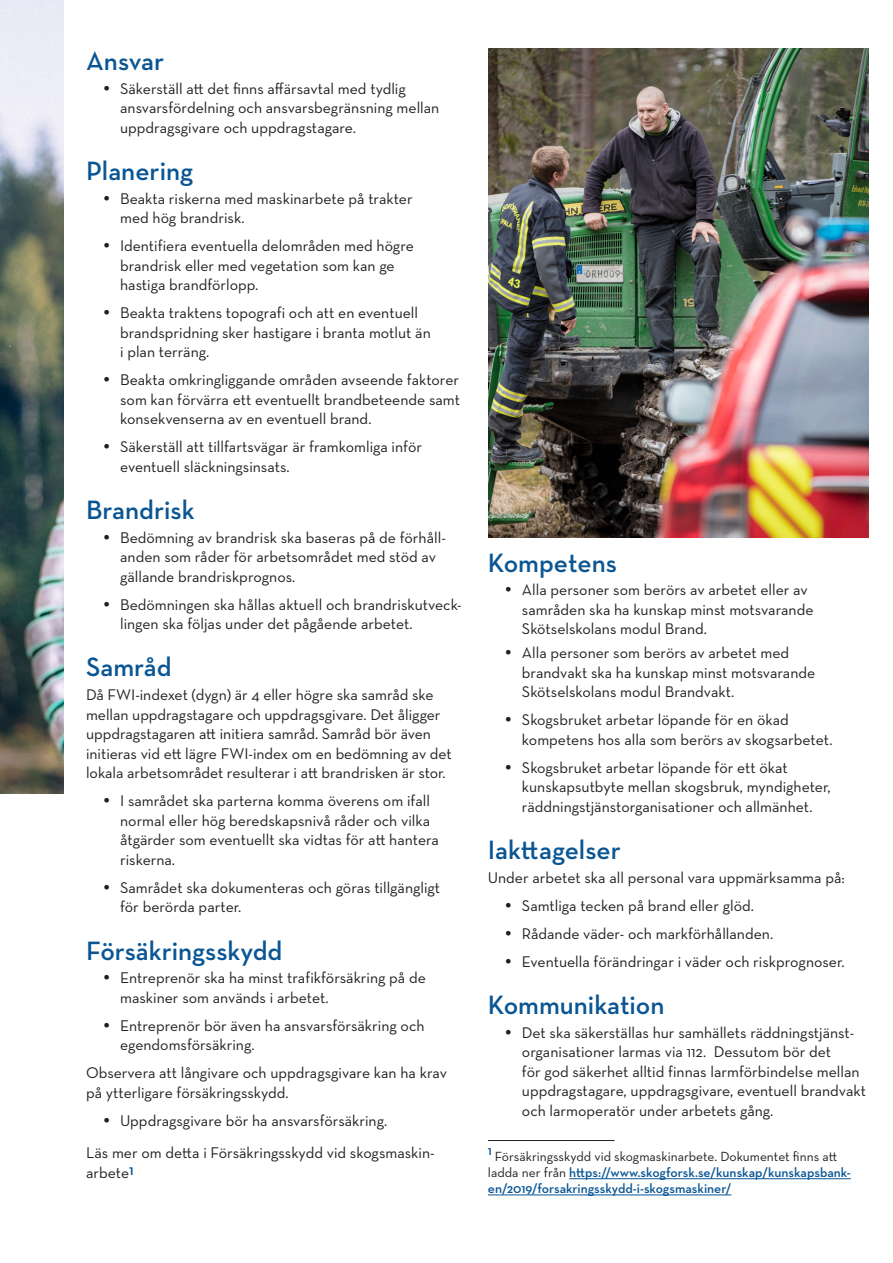
<style>
.page{position:relative;width:893px;height:1263px;background:#fff}
.page>*{position:absolute;margin:0;border:0;box-sizing:border-box;transform-origin:0 0}
.rubrik_1{font:600 27px "Neutraface Text";color:#0a5694}
.Brötext{font:15.75px/19.5px "Neutraface Text";color:#231f20}
.Brötext_i_punktlista{font:15.75px/19.5px "Neutraface Text";color:#231f20}
.bildtext{font:600 13.5px/16.2px "Neutraface Text";color:#0a5694}
.s1{font-weight:400;color:#231f20}
</style>
<div class="page">
<img style="left:488px;top:49px;width:380px;height:489px">
<hr style="left:569px;top:1178px;width:282px;height:1px;background:#0a5694">
<hr style="left:488px;top:1195px;width:243px;height:1px;background:#0a5694">
<hr style="left:488px;top:1140px;width:126px;height:1px;background:#231f20">
<img style="left:0;top:0;width:64px;height:793px">
<svg style="left:0;top:618px;width:51px;height:175px;background:#525752"></svg>
<p class="rubrik_1" style="left:86px;top:44px;width:79px">Ansvar</p>
<p class="Brötext_i_punktlista" style="left:120px;top:78px;width:321px;text-indent:-17px">• Säkerställ att det finns affärsavtal med tydlig ansvarsfördelning och ansvarsbegränsning mellan uppdragsgivare och uppdragstagare.</p>
<p class="rubrik_1" style="left:86px;top:154px;width:108px">Planering</p>
<p class="Brötext" style="left:120px;top:188px;width:294px;text-indent:-17px">• Beakta riskerna med maskinarbete på trakter med hög brandrisk.</p>
<p class="Brötext" style="left:120px;top:236px;width:295px;text-indent:-17px">• Identifiera eventuella delområden med högre brandrisk eller med vegetation som kan ge hastiga brandförlopp.</p>
<p class="Brötext" style="left:120px;top:303px;width:312px;text-indent:-17px">• Beakta traktens topografi och att en eventuell brandspridning sker hastigare i branta motlut än i plan terräng.</p>
<p class="Brötext" style="left:120px;top:370px;width:341px;text-align:justify;text-indent:-17px">• Beakta omkringliggande områden avseende faktorer som kan förvärra ett eventuellt brandbeteende samt konsekvenserna av en eventuell brand.</p>
<p class="Brötext" style="left:120px;top:437px;width:303px;text-indent:-17px">• Säkerställ att tillfartsvägar är framkomliga inför eventuell släckningsinsats.</p>
<p class="rubrik_1" style="left:86px;top:493px;width:110px">Brandrisk</p>
<p class="Brötext" style="left:120px;top:527px;width:327px;text-indent:-17px">• Bedömning av brandrisk ska baseras på de förhåll&shy;anden som råder för arbetsområdet med stöd av gällande brandriskprognos.</p>
<p class="Brötext" style="left:120px;top:594px;width:343px;text-indent:-17px">• Bedömningen ska hållas aktuell och brandriskutveck&shy;lingen ska följas under det pågående arbetet.</p>
<p class="rubrik_1" style="left:86px;top:650px;width:87px">Samråd</p>
<p class="Brötext" style="left:86px;top:685px;width:367px">Då FWI-indexet (dygn) är 4 eller högre ska samråd ske mellan uppdragstagare och uppdragsgivare. Det åligger uppdragstagaren att initiera samråd. Samråd bör även initieras vid ett lägre FWI-index om en bedömning av det lokala arbetsområdet resulterar i att brandrisken är stor.</p>
<p class="Brötext" style="left:120px;top:791px;width:320px;text-indent:-17px">• I samrådet ska parterna komma överens om ifall normal eller hög beredskapsnivå råder och vilka åtgärder som eventuellt ska vidtas för att hantera riskerna.</p>
<p class="Brötext" style="left:120px;top:877px;width:322px;text-indent:-17px">• Samrådet ska dokumenteras och göras tillgängligt för berörda parter.</p>
<p class="rubrik_1" style="left:86px;top:933px;width:198px">Försäkringsskydd</p>
<p class="Brötext" style="left:120px;top:968px;width:307px;text-indent:-17px">• Entreprenör ska ha minst trafikförsäkring på de maskiner som används i arbetet.</p>
<p class="Brötext" style="left:120px;top:1015px;width:306px;text-indent:-17px">• Entreprenör bör även ha ansvarsförsäkring och egendomsförsäkring.</p>
<p class="Brötext" style="left:86px;top:1063px;width:362px">Observera att långivare och uppdragsgivare kan ha krav på ytterligare försäkringsskydd.</p>
<p class="Brötext" style="left:103px;top:1110px;width:286px">• Uppdragsgivare bör ha ansvarsförsäkring.</p>
<p class="Brötext" style="left:86px;top:1143px;width:350px">Läs mer om detta i Försäkringsskydd vid skogsmaskin&shy;arbete<sup>1</sup></p>
<p class="rubrik_1" style="left:488px;top:545px;width:131px">Kompetens</p>
<p class="Brötext" style="left:522px;top:580px;width:293px;text-indent:-17px">• Alla personer som berörs av arbetet eller av samråden ska ha kunskap minst motsvarande<br>Skötselskolans modul Brand.</p>
<p class="Brötext" style="left:522px;top:643px;width:295px;text-indent:-17px">• Alla personer som berörs av arbetet med brandvakt ska ha kunskap minst motsvarande<br>Skötselskolans modul Brandvakt.</p>
<p class="Brötext" style="left:522px;top:710px;width:312px;text-indent:-17px">• Skogsbruket arbetar löpande för en ökad kompetens hos alla som berörs av skogsarbetet.</p>
<p class="Brötext" style="left:522px;top:757px;width:310px;text-indent:-17px">• Skogsbruket arbetar löpande för ett ökat kunskapsutbyte mellan skogsbruk, myndigheter, räddningstjänstorganisationer och allmänhet.</p>
<p class="rubrik_1" style="left:488px;top:833px;width:134px">Iakttagelser</p>
<p class="Brötext" style="left:488px;top:867px;width:358px">Under arbetet ska all personal vara uppmärksamma på:</p>
<p class="Brötext" style="left:505px;top:895px;width:250px">• Samtliga tecken på brand eller glöd.</p>
<p class="Brötext" style="left:505px;top:923px;width:270px">• Rådande väder- och markförhållanden.</p>
<p class="Brötext" style="left:505px;top:951px;width:341px">• Eventuella förändringar i väder och riskprognoser.</p>
<p class="rubrik_1" style="left:488px;top:988px;width:178px">Kommunikation</p>
<p class="Brötext" style="left:522px;top:1022px;width:345px;text-indent:-17px">• Det ska säkerställas hur samhällets räddningstjänst&shy;organisationer larmas via 112. Dessutom bör det<br>för god säkerhet alltid finnas larmförbindelse mellan uppdragstagare, uppdragsgivare, eventuell brandvakt och larmoperatör under arbetets gång.</p>
<p class="bildtext" style="left:488px;top:1148px;width:364px">1 <span class="s1">Försäkringsskydd vid skogmaskinarbete. Dokumentet finns att ladda ner från</span> https://www.skogforsk.se/kunskap/kunskapsbank&shy;en/2019/forsakringsskydd-i-skogsmaskiner/</p>
</div>
